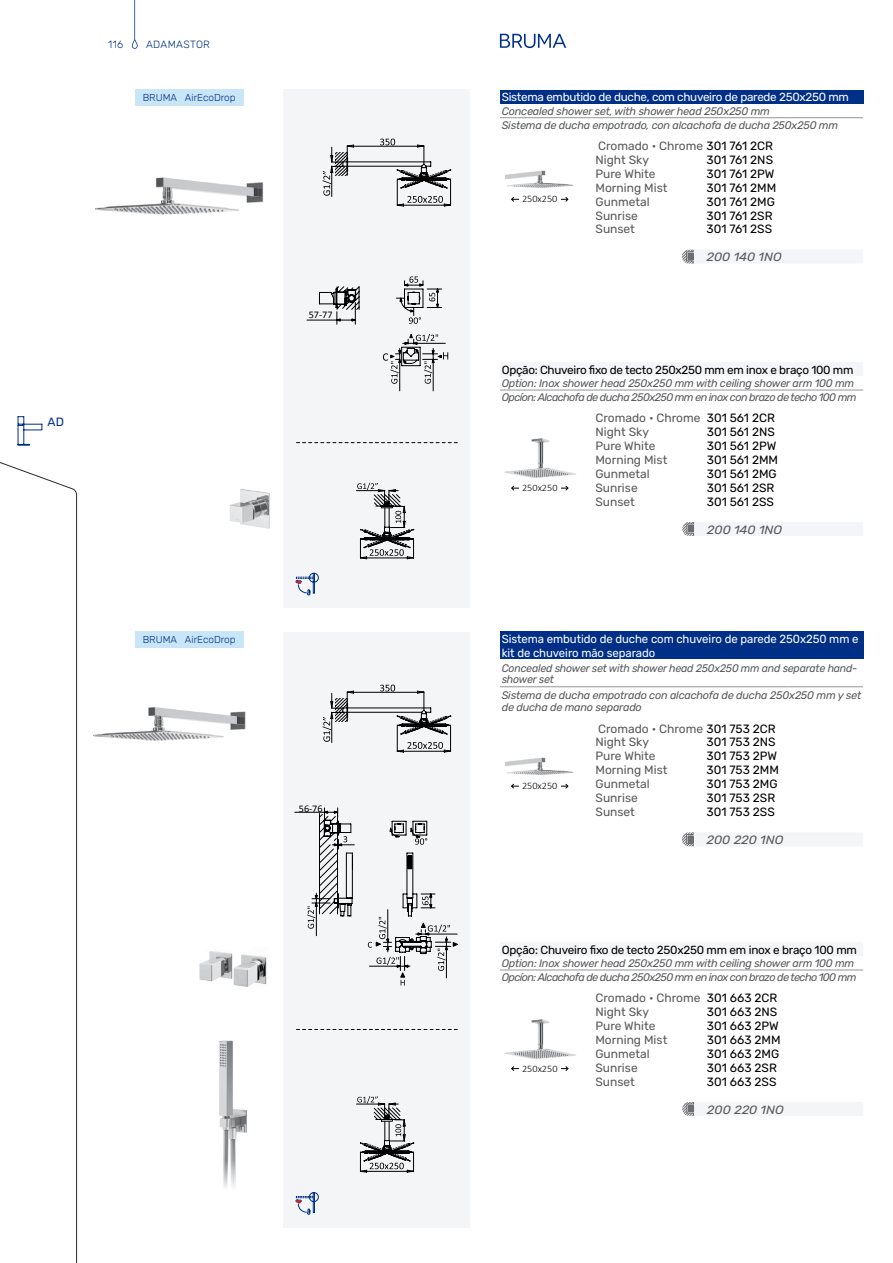
<style>
.page{position:relative;width:893px;height:1263px;background:#fff}
.page>*{position:absolute;margin:0;border:0;box-sizing:border-box;transform-origin:0 0}
.t1{font:12px/14px "Rubik";color:#58595b}
.t2{font:12px "Rubik";color:#000}
.t3{font:italic 12px "Rubik";color:#58595b;scale:1.08 1}
.t4{font:12px "Rubik";color:#002f87}
.t5{font:11.7px "Rubik";letter-spacing:-.025em;color:#000}
.t6{font:11.7px/13.2px "Rubik";letter-spacing:-.005em;color:#fff}
.t7{font:11.7px "Rubik";letter-spacing:-.025em;color:#fff}
.t8{font:italic 10.95px/11.4px "Rubik";letter-spacing:-.02em;color:#58595b}
.t9{font:italic 10.95px/14.1px "Rubik";letter-spacing:-.055em;color:#58595b}
.t10{font:300 10.5px "Rubik";letter-spacing:.03em;color:#002f87}
.t11{font:10.2px "Calibri";color:#000}
.t12{font:300 10.05px "Rubik";color:#002f87}
.t13{font:300 9.9px "Calibri";color:#000}
.s1{color:#000}
</style>
<div class="page">
<svg style="left:132px;top:0;width:6px;height:49px"></svg>
<svg style="left:500px;top:34px;width:66px;height:14px"></svg>
<div style="left:500px;top:90px;width:363px;height:14px;background:#002f87"></div>
<hr style="left:500px;top:117px;width:94px;height:1px;background:#939598">
<hr style="left:594px;top:117px;width:111px;height:1px;background:#939598">
<hr style="left:705px;top:117px;width:83px;height:1px;background:#939598">
<hr style="left:788px;top:117px;width:75px;height:1px;background:#939598">
<div style="left:682px;top:250px;width:181px;height:14px;background:#f3f5f7"></div>
<div style="left:500px;top:631px;width:363px;height:28px;background:#002f87"></div>
<hr style="left:500px;top:686px;width:94px;height:1px;background:#939598">
<hr style="left:594px;top:686px;width:111px;height:1px;background:#939598">
<hr style="left:705px;top:686px;width:83px;height:1px;background:#939598">
<hr style="left:788px;top:686px;width:75px;height:1px;background:#939598">
<div style="left:682px;top:832px;width:181px;height:14px;background:#f3f5f7"></div>
<svg style="left:500px;top:362px;width:363px;height:174px"></svg>
<hr style="left:500px;top:390px;width:94px;height:1px;background:#939598">
<hr style="left:594px;top:390px;width:111px;height:1px;background:#939598">
<hr style="left:705px;top:390px;width:83px;height:1px;background:#939598">
<hr style="left:788px;top:390px;width:75px;height:1px;background:#939598">
<svg style="left:682px;top:522px;width:23px;height:14px"></svg>
<svg style="left:500px;top:942px;width:363px;height:174px"></svg>
<hr style="left:500px;top:970px;width:94px;height:1px;background:#939598">
<hr style="left:594px;top:970px;width:111px;height:1px;background:#939598">
<hr style="left:705px;top:970px;width:83px;height:1px;background:#939598">
<hr style="left:788px;top:970px;width:75px;height:1px;background:#939598">
<svg style="left:682px;top:1102px;width:23px;height:14px"></svg>
<img style="left:95px;top:177px;width:175px;height:352px">
<hr style="left:512px;top:488px;width:56px;height:1px;background:#000">
<div style="left:519px;top:484px;width:41px;height:7px;background:#fff"></div>
<img style="left:503px;top:438px;width:75px;height:43px">
<hr style="left:512px;top:1068px;width:56px;height:1px;background:#000">
<div style="left:519px;top:1064px;width:41px;height:7px;background:#fff"></div>
<svg style="left:511px;top:1066px;width:3px;height:5px"></svg>
<svg style="left:565px;top:1066px;width:3px;height:5px"></svg>
<img style="left:503px;top:1019px;width:75px;height:42px">
<hr style="left:512px;top:199px;width:56px;height:1px;background:#000">
<div style="left:519px;top:195px;width:41px;height:7px;background:#fff"></div>
<svg style="left:511px;top:197px;width:3px;height:5px"></svg>
<svg style="left:565px;top:197px;width:3px;height:5px"></svg>
<img style="left:506px;top:170px;width:68px;height:18px">
<hr style="left:512px;top:786px;width:56px;height:1px;background:#000">
<div style="left:519px;top:782px;width:41px;height:7px;background:#fff"></div>
<img style="left:506px;top:757px;width:68px;height:18px">
<img style="left:93px;top:707px;width:174px;height:452px">
<svg style="left:223px;top:1159px;width:13px;height:29px"></svg>
<div style="left:135px;top:89px;width:108px;height:17px;background:#c9e6f8"></div>
<div style="left:135px;top:631px;width:108px;height:17px;background:#c9e6f8"></div>
<div style="left:283px;top:89px;width:187px;height:519px;background:#f3f5f7"></div>
<div style="left:283px;top:632px;width:187px;height:595px;background:#f3f5f7"></div>
<svg style="left:296px;top:442px;width:161px;height:1px"></svg>
<svg style="left:296px;top:1029px;width:161px;height:1px"></svg>
<svg style="left:323px;top:139px;width:128px;height:67px"></svg>
<svg style="left:323px;top:685px;width:128px;height:67px"></svg>
<svg style="left:356px;top:483px;width:58px;height:76px"></svg>
<svg style="left:356px;top:1096px;width:58px;height:76px"></svg>
<svg style="left:296px;top:573px;width:23px;height:22px"></svg>
<svg style="left:296px;top:1192px;width:23px;height:22px"></svg>
<svg style="left:307px;top:276px;width:141px;height:115px"></svg>
<svg style="left:294px;top:807px;width:164px;height:178px"></svg>
<svg style="left:0;top:416px;width:77px;height:847px"></svg>
<p class="t10" style="left:108px;top:39px;width:17px">116</p>
<p class="t10" style="left:146px;top:39px;width:65px">ADAMASTOR</p>
<p class="t12" style="left:143px;top:92px;width:95px">BRUMA AirEcoDrop</p>
<p class="t4" style="left:48px;top:415px;width:18px">AD</p>
<p class="t11" style="left:309px;top:308px;width:25px">57-77</p>
<p class="t12" style="left:143px;top:634px;width:95px">BRUMA AirEcoDrop</p>
<p class="t11" style="left:299px;top:802px;width:25px">56-76</p>
<p class="t7" style="left:502px;top:91px;width:349px">Sistema embutido de duche, com chuveiro de parede 250x250 mm</p>
<p class="t8" style="left:502px;top:104px;width:338px;line-height:14.1px">Concealed shower set, with shower head 250x250 mm<br>Sistema de ducha empotrado, con alcachofa de ducha 250x250 mm</p>
<p class="t1" style="left:595px;top:139px;width:179px">Cromado • Chrome <span class="s1">301 761 2CR<br></span>Night Sky</p>
<p class="t2" style="left:706px;top:153px;width:68px">301 761 2NS</p>
<p class="t13" style="left:522px;top:193px;width:37px">250x250</p>
<p class="t1" style="left:595px;top:167px;width:62px">Pure White</p>
<p class="t2" style="left:706px;top:167px;width:70px">301 761 2PW</p>
<p class="t1" style="left:595px;top:181px;width:73px">Morning Mist</p>
<p class="t2" style="left:706px;top:181px;width:71px">301 761 2MM</p>
<p class="t1" style="left:595px;top:195px;width:56px">Gunmetal</p>
<p class="t2" style="left:706px;top:195px;width:70px">301 761 2MG</p>
<p class="t1" style="left:595px;top:209px;width:44px">Sunrise</p>
<p class="t2" style="left:706px;top:209px;width:68px">301 761 2SR</p>
<p class="t1" style="left:595px;top:223px;width:41px">Sunset</p>
<p class="t2" style="left:706px;top:223px;width:67px">301 761 2SS</p>
<p class="t3" style="left:706px;top:251px;width:71px">200 140 1NO</p>
<p class="t5" style="left:502px;top:363px;width:353px">Opção: Chuveiro fixo de tecto 250x250 mm em inox e braço 100 mm</p>
<p class="t9" style="left:502px;top:377px;width:356px">Option: Inox shower head 250x250 mm with ceiling shower arm 100 mm<br>Opcíon: Alcachofa de ducha 250x250 mm en inox con brazo de techo 100 mm</p>
<p class="t1" style="left:595px;top:411px;width:181px">Cromado • Chrome <span class="s1">301 561 2CR<br></span>Night Sky</p>
<p class="t2" style="left:707px;top:425px;width:69px">301 561 2NS</p>
<p class="t13" style="left:522px;top:482px;width:37px">250x250</p>
<p class="t1" style="left:595px;top:439px;width:62px">Pure White</p>
<p class="t2" style="left:707px;top:439px;width:71px">301 561 2PW</p>
<p class="t1" style="left:595px;top:453px;width:73px">Morning Mist</p>
<p class="t2" style="left:707px;top:453px;width:73px">301 561 2MM</p>
<p class="t1" style="left:595px;top:467px;width:56px">Gunmetal</p>
<p class="t2" style="left:707px;top:467px;width:71px">301 561 2MG</p>
<p class="t1" style="left:595px;top:481px;width:44px">Sunrise</p>
<p class="t2" style="left:707px;top:481px;width:69px">301 561 2SR</p>
<p class="t1" style="left:595px;top:495px;width:41px">Sunset</p>
<p class="t2" style="left:707px;top:495px;width:69px">301 561 2SS</p>
<p class="t3" style="left:707px;top:523px;width:71px">200 140 1NO</p>
<p class="t6" style="left:502px;top:633px;width:358px">Sistema embutido de duche com chuveiro de parede 250x250 mm e kit de chuveiro mão separado</p>
<p class="t8" style="left:502px;top:662px;width:357px">Concealed shower set with shower head 250x250 mm and separate hand&shy;shower set</p>
<p class="t8" style="left:502px;top:690px;width:361px">Sistema de ducha empotrado con alcachofa de ducha 250x250 mm y set de ducha de mano separado</p>
<p class="t1" style="left:595px;top:722px;width:182px">Cromado • Chrome <span class="s1">301 753 2CR<br></span>Night Sky</p>
<p class="t2" style="left:706px;top:736px;width:71px">301 753 2NS</p>
<p class="t13" style="left:522px;top:780px;width:37px">250x250</p>
<p class="t1" style="left:595px;top:750px;width:62px">Pure White</p>
<p class="t2" style="left:706px;top:749px;width:72px">301 753 2PW</p>
<p class="t1" style="left:595px;top:763px;width:73px">Morning Mist</p>
<p class="t2" style="left:706px;top:763px;width:74px">301 753 2MM</p>
<p class="t1" style="left:595px;top:777px;width:56px">Gunmetal</p>
<p class="t2" style="left:706px;top:777px;width:73px">301 753 2MG</p>
<p class="t1" style="left:595px;top:791px;width:44px">Sunrise</p>
<p class="t2" style="left:706px;top:791px;width:70px">301 753 2SR</p>
<p class="t1" style="left:595px;top:805px;width:41px">Sunset</p>
<p class="t2" style="left:706px;top:805px;width:70px">301 753 2SS</p>
<p class="t3" style="left:706px;top:833px;width:73px">200 220 1NO</p>
<p class="t5" style="left:502px;top:943px;width:357px">Opção: Chuveiro fixo de tecto 250x250 mm em inox e braço 100 mm</p>
<p class="t9" style="left:502px;top:957px;width:356px">Option: Inox shower head 250x250 mm with ceiling shower arm 100 mm<br>Opcíon: Alcachofa de ducha 250x250 mm en inox con brazo de techo 100 mm</p>
<p class="t1" style="left:595px;top:991px;width:183px">Cromado • Chrome <span class="s1">301 663 2CR<br></span>Night Sky</p>
<p class="t2" style="left:707px;top:1005px;width:72px">301 663 2NS</p>
<p class="t13" style="left:522px;top:1062px;width:37px">250x250</p>
<p class="t1" style="left:595px;top:1019px;width:62px">Pure White</p>
<p class="t2" style="left:707px;top:1019px;width:73px">301 663 2PW</p>
<p class="t1" style="left:595px;top:1033px;width:73px">Morning Mist</p>
<p class="t2" style="left:707px;top:1033px;width:75px">301 663 2MM</p>
<p class="t1" style="left:595px;top:1047px;width:56px">Gunmetal</p>
<p class="t2" style="left:707px;top:1047px;width:74px">301 663 2MG</p>
<p class="t1" style="left:595px;top:1061px;width:44px">Sunrise</p>
<p class="t2" style="left:707px;top:1061px;width:71px">301 663 2SR</p>
<p class="t1" style="left:595px;top:1075px;width:41px">Sunset</p>
<p class="t2" style="left:707px;top:1075px;width:71px">301 663 2SS</p>
<p class="t3" style="left:707px;top:1103px;width:73px">200 220 1NO</p>
</div>
